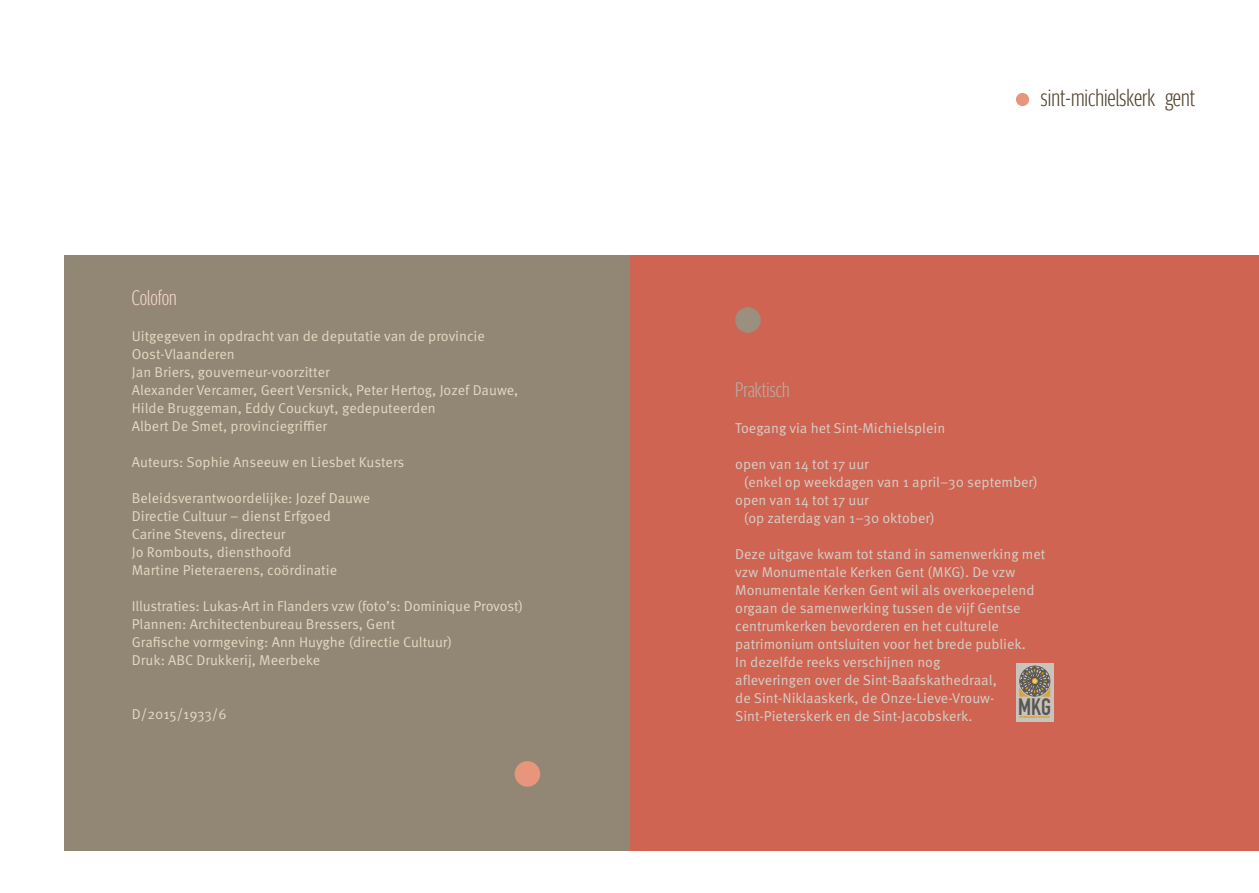
<style>
.page{position:relative;width:1259px;height:893px;background:#fff}
.page>*{position:absolute;margin:0;border:0;box-sizing:border-box;transform-origin:0 0}
.t1{font:300 24px "Meta Headline Comp OT";color:#4d412a}
.t2{font:23.55px "DIN Engschrift";color:#575756}
.t3{font:300 21px "Meta Headline Comp OT";color:#b7aea2}
.t4{font:300 21px "Meta Headline Comp OT";color:#f6d7ca}
.t5{font:14.25px/18px "Meta Pro Norm";color:#e3dac1}
.t6{font:14.25px/18px "Meta Pro Norm";color:#d4cfc7}
.t7{font:3px "DIN Engschrift";color:#db9506}
</style>
<div class="page">
<div style="left:1016px;top:93px;width:13px;height:13px;background:#e7967b;border-radius:50%"></div>
<div style="left:629px;top:255px;width:630px;height:595px;background:#d06452"></div>
<div style="left:64px;top:255px;width:565px;height:595px;background:#928775"></div>
<div style="left:514px;top:761px;width:26px;height:26px;background:#e7967b;border-radius:50%"></div>
<div style="left:735px;top:307px;width:25px;height:26px;background:#9b9080;border-radius:50%"></div>
<div style="left:1016px;top:663px;width:38px;height:59px;background:#cac3bb"></div>
<svg style="left:1019px;top:666px;width:31px;height:31px"></svg>
<p class="t4" style="left:132px;top:285px;width:47px">Colofon</p>
<p class="t5" style="left:132px;top:326px;width:354px">Uitgegeven in opdracht van de deputatie van de provincie<br>Oost-Vlaanderen</p>
<p class="t5" style="left:132px;top:362px;width:199px">Jan Briers, gouverneur-voorzitter</p>
<p class="t5" style="left:132px;top:380px;width:388px">Alexander Vercamer, Geert Versnick, Peter Hertog, Jozef Dauwe,<br>Hilde Bruggeman, Eddy Couckuyt, gedeputeerden</p>
<p class="t5" style="left:132px;top:416px;width:197px">Albert De Smet, provinciegriffier</p>
<p class="t5" style="left:132px;top:452px;width:274px">Auteurs: Sophie Anseeuw en Liesbet Kusters</p>
<p class="t5" style="left:132px;top:488px;width:240px">Beleidsverantwoordelijke: Jozef Dauwe</p>
<p class="t5" style="left:132px;top:506px;width:200px">Directie Cultuur – dienst Erfgoed</p>
<p class="t5" style="left:132px;top:524px;width:155px">Carine Stevens, directeur</p>
<p class="t5" style="left:132px;top:542px;width:161px">Jo Rombouts, diensthoofd</p>
<p class="t5" style="left:132px;top:560px;width:207px">Martine Pieteraerens, coördinatie</p>
<p class="t5" style="left:132px;top:596px;width:393px">Illustraties: Lukas-Art in Flanders vzw (foto’s: Dominique Provost)</p>
<p class="t5" style="left:132px;top:614px;width:265px">Plannen: Architectenbureau Bressers, Gent</p>
<p class="t5" style="left:132px;top:632px;width:322px">Grafische vormgeving: Ann Huyghe (directie Cultuur)</p>
<p class="t5" style="left:132px;top:650px;width:190px">Druk: ABC Drukkerij, Meerbeke</p>
<p class="t5" style="left:132px;top:704px;width:96px">D/2015/1933/6</p>
<h1 class="t1" style="left:1041px;top:83px;width:156px">sint-michielskerk gent</h1>
<p class="t3" style="left:735px;top:377px;width:56px">Praktisch</p>
<p class="t6" style="left:735px;top:418px;width:212px">Toegang via het Sint-Michielsplein</p>
<p class="t6" style="left:743px;top:454px;width:296px;text-indent:-9px">open van 14 tot 17 uur<br>(enkel op weekdagen van 1 april–30 september)</p>
<p class="t6" style="left:743px;top:490px;width:192px;text-indent:-9px">open van 14 tot 17 uur<br>(op zaterdag van 1–30 oktober)</p>
<p class="t6" style="left:735px;top:544px;width:312px">Deze uitgave kwam tot stand in samenwerking met vzw Monumentale Kerken Gent (MKG). De vzw Monumentale Kerken Gent wil als overkoepelend orgaan de samenwerking tussen de vijf Gentse centrumkerken bevorderen en het culturele patrimonium ontsluiten voor het brede publiek.<br>In dezelfde reeks verschijnen nog<br>afleveringen over de Sint-Baafskathedraal,<br>de Sint-Niklaaskerk, de Onze-Lieve-Vrouw-Sint-Pieterskerk en de Sint-Jacobskerk.</p>
<p class="t2" style="left:1018px;top:693px;width:35px">MKG</p>
<p class="t7" style="left:1019px;top:716px;width:33px">VZW MONUMENTALE KERKEN GENT</p>
</div>
